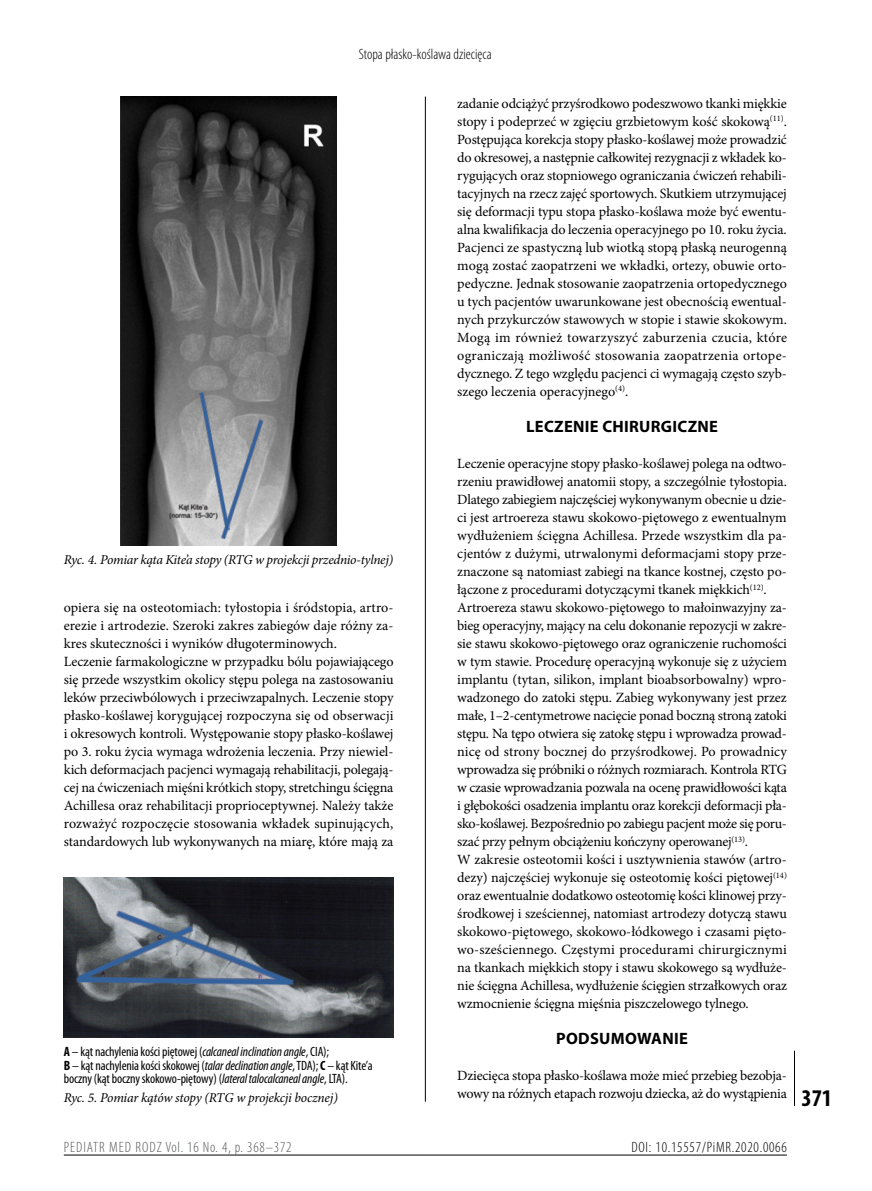
<style>
.page{position:relative;width:872px;height:1191px;background:#fff}
.page>*{position:absolute;margin:0;border:0;box-sizing:border-box;transform-origin:0 0}
.t1{font:700 condensed 24px "Myriad Pro";color:#000}
.SRODTYTUL_I{font:700 16.5px "Myriad Pro";letter-spacing:.02em;color:#000}
.t2{font:300 condensed 15px "Myriad Pro";letter-spacing:.06em;color:#58595b}
.t3{font:300 condensed 15px "Myriad Pro";color:#000}
.t4{font:300 condensed 15px "Myriad Pro";letter-spacing:.05em;color:#000}
.TEKST{font:14.1px/18px "Minion Pro";letter-spacing:-.01em;color:#000;text-align:justify}
.Tabela_tekst_PL{font:condensed 13.5px/13.5px "Myriad Pro";letter-spacing:-.01em;color:#000}
.Podpis{font:italic 13.5px "Minion Pro";letter-spacing:-.02em;color:#000}
.s1{font-weight:700}
.s2{font-style:italic}
</style>
<div class="page">
<hr style="left:794px;top:1050px;width:1px;height:56px;background:#000">
<hr style="left:64px;top:1154px;width:723px;height:1px;background:#000">
<hr style="left:425px;top:97px;width:1px;height:1004px;background:#000">
<img style="left:120px;top:97px;width:217px;height:449px">
<img style="left:64px;top:877px;width:329px;height:160px">
<p class="t3" style="left:359px;top:45px;width:134px">Stopa płasko-koślawa dziecięca</p>
<p class="Podpis" style="left:64px;top:550px;width:331px">Ryc. 4. Pomiar kąta Kite’a stopy (RTG w projekcji przednio-tylnej)</p>
<p class="TEKST" style="left:64px;top:599px;width:331px">opiera się na osteotomiach: tyłostopia i śródstopia, artro&shy;erezie i artrodezie. Szeroki zakres zabiegów daje różny za&shy;kres skuteczności i wyników długoterminowych.</p>
<p class="TEKST" style="left:64px;top:653px;width:331px">Leczenie farmakologiczne w przypadku bólu pojawiającego się przede wszystkim okolicy stępu polega na zastosowaniu leków przeciwbólowych i przeciwzapalnych. Leczenie stopy płasko-koślawej korygującej rozpoczyna się od obserwacji i okresowych kontroli. Występowanie stopy płasko-koślawej po 3. roku życia wymaga wdrożenia leczenia. Przy niewiel&shy;kich deformacjach pacjenci wymagają rehabilitacji, polegają&shy;cej na ćwiczeniach mięśni krótkich stopy, stretchingu ścięgna Achillesa oraz rehabilitacji proprioceptywnej. Należy także rozważyć rozpoczęcie stosowania wkładek supinujących, standardowych lub wykonywanych na miarę, które mają za</p>
<p class="Tabela_tekst_PL" style="left:64px;top:1045px;width:310px"><span class="s1">A</span> – kąt nachylenia kości piętowej (<span class="s2">calcaneal inclination angle</span>, CIA);<br><span class="s1">B</span> – kąt nachylenia kości skokowej (<span class="s2">talar declination angle</span>, TDA); <span class="s1">C</span> – kąt Kite’a boczny (kąt boczny skokowo-piętowy) (<span class="s2">lateral talocalcaneal angle</span>, LTA).</p>
<p class="Podpis" style="left:64px;top:1088px;width:275px">Ryc. 5. Pomiar kątów stopy (RTG w projekcji bocznej)</p>
<p class="TEKST" style="left:457px;top:95px;width:331px">zadanie odciążyć przyśrodkowo podeszwowo tkanki miękkie stopy i podeprzeć w zgięciu grzbietowym kość skokową<sup>(11)</sup>.<br>Postępująca korekcja stopy płasko-koślawej może prowadzić do okresowej, a następnie całkowitej rezygnacji z wkładek ko&shy;rygujących oraz stopniowego ograniczania ćwiczeń rehabili&shy;tacyjnych na rzecz zajęć sportowych. Skutkiem utrzymującej się deformacji typu stopa płasko-koślawa może być ewentu&shy;alna kwalifikacja do leczenia operacyjnego po 10. roku życia.</p>
<p class="TEKST" style="left:457px;top:239px;width:331px">Pacjenci ze spastyczną lub wiotką stopą płaską neurogenną mogą zostać zaopatrzeni we wkładki, ortezy, obuwie orto&shy;pedyczne. Jednak stosowanie zaopatrzenia ortopedycznego u tych pacjentów uwarunkowane jest obecnością ewentual&shy;nych przykurczów stawowych w stopie i stawie skokowym.<br>Mogą im również towarzyszyć zaburzenia czucia, które ograniczają możliwość stosowania zaopatrzenia ortope&shy;dycznego. Z tego względu pacjenci ci wymagają często szyb&shy;szego leczenia operacyjnego<sup>(4)</sup>.</p>
<p class="SRODTYTUL_I" style="left:526px;top:416px;width:193px">LECZENIE CHIRURGICZNE</p>
<p class="TEKST" style="left:457px;top:455px;width:331px">Leczenie operacyjne stopy płasko-koślawej polega na odtwo&shy;rzeniu prawidłowej anatomii stopy, a szczególnie tyłostopia.<br>Dlatego zabiegiem najczęściej wykonywanym obecnie u dzie&shy;ci jest artroereza stawu skokowo-piętowego z ewentualnym wydłużeniem ścięgna Achillesa. Przede wszystkim dla pa&shy;cjentów z dużymi, utrwalonymi deformacjami stopy prze&shy;znaczone są natomiast zabiegi na tkance kostnej, często po&shy;łączone z procedurami dotyczącymi tkanek miękkich<sup>(12)</sup>.</p>
<p class="TEKST" style="left:457px;top:599px;width:331px">Artroereza stawu skokowo-piętowego to małoinwazyjny za&shy;bieg operacyjny, mający na celu dokonanie repozycji w zakre&shy;sie stawu skokowo-piętowego oraz ograniczenie ruchomości w tym stawie. Procedurę operacyjną wykonuje się z użyciem implantu (tytan, silikon, implant bioabsorbowalny) wpro&shy;wadzonego do zatoki stępu. Zabieg wykonywany jest przez małe, 1–2-centymetrowe nacięcie ponad boczną stroną zatoki stępu. Na tępo otwiera się zatokę stępu i wprowadza prowad&shy;nicę od strony bocznej do przyśrodkowej. Po prowadnicy wprowadza się próbniki o różnych rozmiarach. Kontrola RTG w czasie wprowadzania pozwala na ocenę prawidłowości kąta i głębokości osadzenia implantu oraz korekcji deformacji pła&shy;sko-koślawej. Bezpośrednio po zabiegu pacjent może się poru&shy;szać przy pełnym obciążeniu kończyny operowanej<sup>(13)</sup>.</p>
<p class="TEKST" style="left:457px;top:851px;width:331px">W zakresie osteotomii kości i usztywnienia stawów (artro&shy;dezy) najczęściej wykonuje się osteotomię kości piętowej<sup>(14) </sup>oraz ewentualnie dodatkowo osteotomię kości klinowej przy&shy;środkowej i sześciennej, natomiast artrodezy dotyczą stawu skokowo-piętowego, skokowo-łódkowego i czasami pięto&shy;wo-sześciennego. Częstymi procedurami chirurgicznymi na tkankach miękkich stopy i stawu skokowego są wydłuże&shy;nie ścięgna Achillesa, wydłużenie ścięgien strzałkowych oraz wzmocnienie ścięgna mięśnia piszczelowego tylnego.</p>
<p class="SRODTYTUL_I" style="left:556px;top:1028px;width:133px">PODSUMOWANIE</p>
<p class="TEKST" style="left:457px;top:1067px;width:331px">Dziecięca stopa płasko-koślawa może mieć przebieg bezobja&shy;wowy na różnych etapach rozwoju dziecka, aż do wystąpienia</p>
<p class="t2" style="left:64px;top:1138px;width:229px">PEDIATR MED RODZ Vol. 16 No. 4, p. 368–372</p>
<p class="t4" style="left:631px;top:1138px;width:157px">DOI: 10.15557/PiMR.2020.0066</p>
<h1 class="t1" style="left:801px;top:1083px;width:32px">371</h1>
</div>
